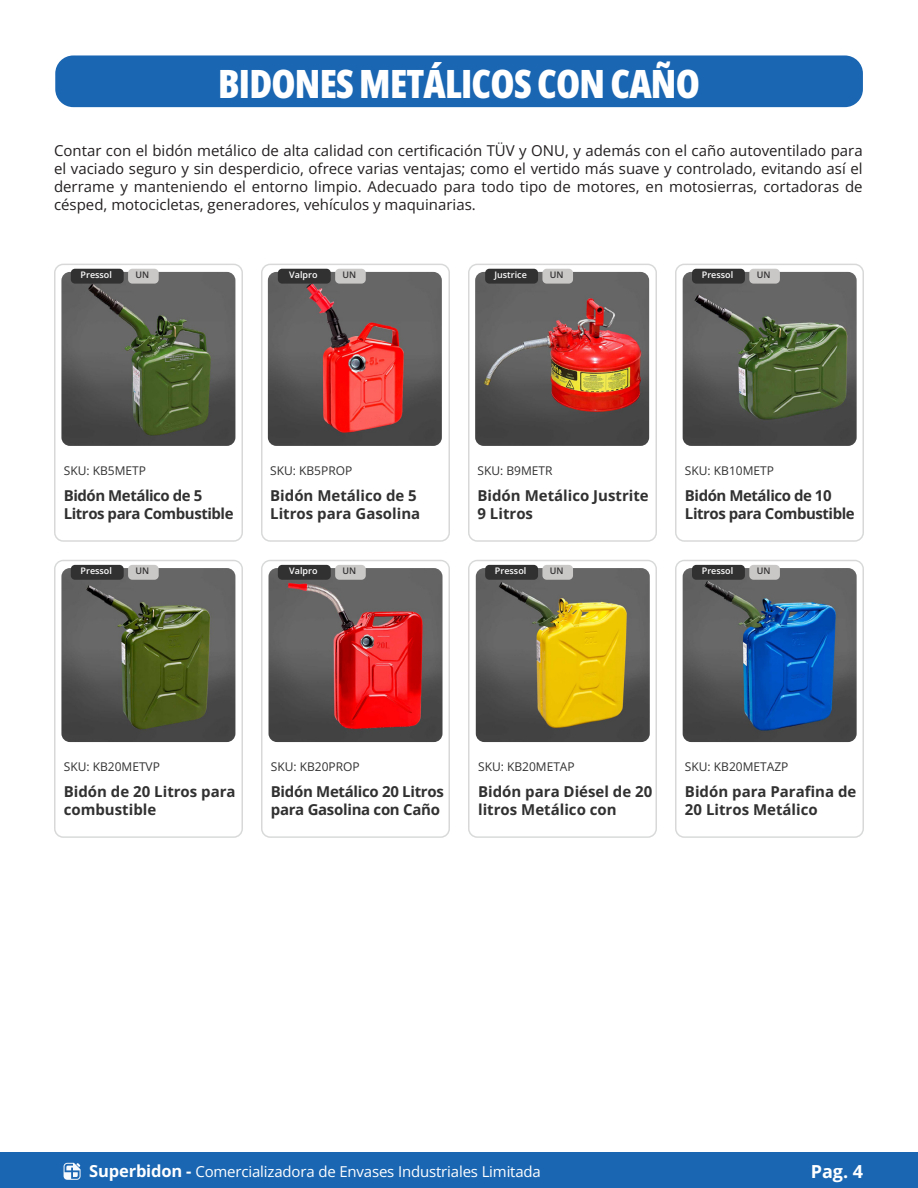
<style>
.page{position:relative;width:918px;height:1188px;background:#fff}
.page>*{position:absolute;margin:0;border:0;box-sizing:border-box;transform-origin:0 0}
.t1{font:800 39px "Open Sans Condensed";letter-spacing:-.02em;color:#fff}
.t2{font:700 18px "Open Sans";color:#fff}
.t3{font:15px/18px "Open Sans";color:#231f20;text-align:justify}
.t4{font:700 15px/18px "Open Sans";color:#323131}
.t5{font:700 15px/18px "Open Sans";letter-spacing:-.03em;color:#323131}
.t6{font:15px "Open Sans";letter-spacing:-.01em;color:#fff}
.t7{font:700 15px/18px "Open Sans";letter-spacing:-.02em;color:#323131}
.t8{font:12px "Open Sans";color:#323131}
.t9{font:600 9px "Open Sans";color:#fff}
.t10{font:600 9px "Open Sans";color:#323131}
.s1{font-weight:700;font-size:16.5px}
</style>
<div class="page">
<div style="left:54px;top:560px;width:189px;height:278px;border:2px solid #393d3f;border-radius:9px"></div>
<div style="left:261px;top:560px;width:189px;height:278px;border:2px solid #393d3f;border-radius:9px"></div>
<div style="left:468px;top:560px;width:189px;height:278px;border:2px solid #393d3f;border-radius:9px"></div>
<div style="left:675px;top:560px;width:189px;height:278px;border:2px solid #393d3f;border-radius:9px"></div>
<div style="left:54px;top:264px;width:189px;height:278px;border:2px solid #393d3f;border-radius:9px"></div>
<div style="left:0;top:1153px;width:918px;height:35px;background:#1a66b2"></div>
<svg style="left:64px;top:1163px;width:16px;height:17px"></svg>
<div style="left:55px;top:55px;width:808px;height:52px;background:#1a66b2;border-radius:18px"></div>
<div style="left:261px;top:264px;width:189px;height:278px;border:2px solid #393d3f;border-radius:9px"></div>
<div style="left:468px;top:264px;width:189px;height:278px;border:2px solid #393d3f;border-radius:9px"></div>
<div style="left:675px;top:264px;width:189px;height:278px;border:2px solid #393d3f;border-radius:9px"></div>
<img style="left:61px;top:272px;width:174px;height:174px">
<img style="left:61px;top:568px;width:174px;height:174px">
<img style="left:269px;top:568px;width:174px;height:174px">
<img style="left:476px;top:568px;width:174px;height:174px">
<img style="left:683px;top:568px;width:174px;height:174px">
<img style="left:268px;top:272px;width:174px;height:174px">
<img style="left:475px;top:272px;width:174px;height:174px">
<img style="left:683px;top:272px;width:174px;height:174px">
<div style="left:71px;top:269px;width:53px;height:15px;background:#323131;border-radius:4px"></div>
<div style="left:485px;top:565px;width:53px;height:15px;background:#323131;border-radius:4px"></div>
<div style="left:692px;top:565px;width:53px;height:15px;background:#323131;border-radius:4px"></div>
<div style="left:71px;top:565px;width:53px;height:15px;background:#323131;border-radius:4px"></div>
<div style="left:692px;top:269px;width:53px;height:15px;background:#323131;border-radius:4px"></div>
<div style="left:278px;top:269px;width:53px;height:15px;background:#323131;border-radius:4px"></div>
<div style="left:278px;top:565px;width:53px;height:15px;background:#323131;border-radius:4px"></div>
<div style="left:485px;top:269px;width:53px;height:15px;background:#323131;border-radius:4px"></div>
<div style="left:128px;top:269px;width:31px;height:15px;background:#cac8c7;border-radius:4px"></div>
<div style="left:542px;top:565px;width:31px;height:15px;background:#cac8c7;border-radius:4px"></div>
<div style="left:749px;top:565px;width:31px;height:15px;background:#cac8c7;border-radius:4px"></div>
<div style="left:128px;top:565px;width:31px;height:15px;background:#cac8c7;border-radius:4px"></div>
<div style="left:749px;top:269px;width:31px;height:15px;background:#cac8c7;border-radius:4px"></div>
<div style="left:335px;top:269px;width:31px;height:15px;background:#cac8c7;border-radius:4px"></div>
<div style="left:335px;top:565px;width:31px;height:15px;background:#cac8c7;border-radius:4px"></div>
<div style="left:542px;top:269px;width:31px;height:15px;background:#cac8c7;border-radius:4px"></div>
<p class="t1" style="left:218px;top:54px;width:484px">BIDONES METÁLICOS CON CAÑO</p>
<p class="t3" style="left:54px;top:142px;width:810px">Contar con el bidón metálico de alta calidad con certificación TÜV y ONU, y además con el caño autoventilado para el vaciado seguro y sin desperdicio, ofrece varias ventajas; como el vertido más suave y controlado, evitando así el derrame y manteniendo el entorno limpio. Adecuado para todo tipo de motores, en motosierras, cortadoras de césped, motocicletas, generadores, vehículos y maquinarias.</p>
<p class="t9" style="left:81px;top:269px;width:33px">Pressol</p>
<p class="t9" style="left:289px;top:269px;width:30px">Valpro</p>
<p class="t9" style="left:702px;top:269px;width:33px">Pressol</p>
<p class="t10" style="left:135px;top:269px;width:15px">UN</p>
<p class="t9" style="left:494px;top:269px;width:34px">Justrice</p>
<p class="t10" style="left:343px;top:269px;width:15px">UN</p>
<p class="t10" style="left:757px;top:269px;width:15px">UN</p>
<p class="t10" style="left:550px;top:269px;width:15px">UN</p>
<p class="t8" style="left:64px;top:462px;width:84px">SKU: KB5METP</p>
<p class="t5" style="left:64px;top:486px;width:171px">Bidón Metálico de 5<br>Litros para Combustible</p>
<p class="t8" style="left:270px;top:462px;width:84px">SKU: KB5PROP</p>
<p class="t8" style="left:477px;top:462px;width:77px">SKU: B9METR</p>
<p class="t8" style="left:685px;top:462px;width:91px">SKU: KB10METP</p>
<p class="t4" style="left:270px;top:486px;width:152px">Bidón Metálico de 5<br>Litros para Gasolina</p>
<p class="t4" style="left:477px;top:486px;width:173px">Bidón Metálico Justrite<br>9 Litros</p>
<p class="t5" style="left:685px;top:486px;width:171px">Bidón Metálico de 10<br>Litros para Combustible</p>
<p class="t9" style="left:81px;top:565px;width:33px">Pressol</p>
<p class="t9" style="left:495px;top:565px;width:33px">Pressol</p>
<p class="t9" style="left:702px;top:565px;width:33px">Pressol</p>
<p class="t9" style="left:289px;top:565px;width:30px">Valpro</p>
<p class="t10" style="left:135px;top:565px;width:15px">UN</p>
<p class="t10" style="left:550px;top:565px;width:15px">UN</p>
<p class="t10" style="left:757px;top:565px;width:15px">UN</p>
<p class="t10" style="left:343px;top:565px;width:15px">UN</p>
<p class="t8" style="left:64px;top:759px;width:98px">SKU: KB20METVP</p>
<p class="t8" style="left:271px;top:759px;width:90px">SKU: KB20PROP</p>
<p class="t8" style="left:478px;top:759px;width:98px">SKU: KB20METAP</p>
<p class="t8" style="left:685px;top:759px;width:105px">SKU: KB20METAZP</p>
<p class="t4" style="left:64px;top:782px;width:173px">Bidón de 20 Litros para combustible</p>
<p class="t7" style="left:271px;top:782px;width:175px">Bidón Metálico 20 Litros para Gasolina con Caño</p>
<p class="t4" style="left:478px;top:782px;width:176px">Bidón para Diésel de 20 litros Metálico con</p>
<p class="t4" style="left:685px;top:782px;width:173px">Bidón para Parafina de<br>20 Litros Metálico</p>
<p class="t6" style="left:89px;top:1161px;width:453px"><span class="s1">Superbidon -</span> Comercializadora de Envases Industriales Limitada</p>
<p class="t2" style="left:811px;top:1159px;width:54px">Pag. 4</p>
</div>
